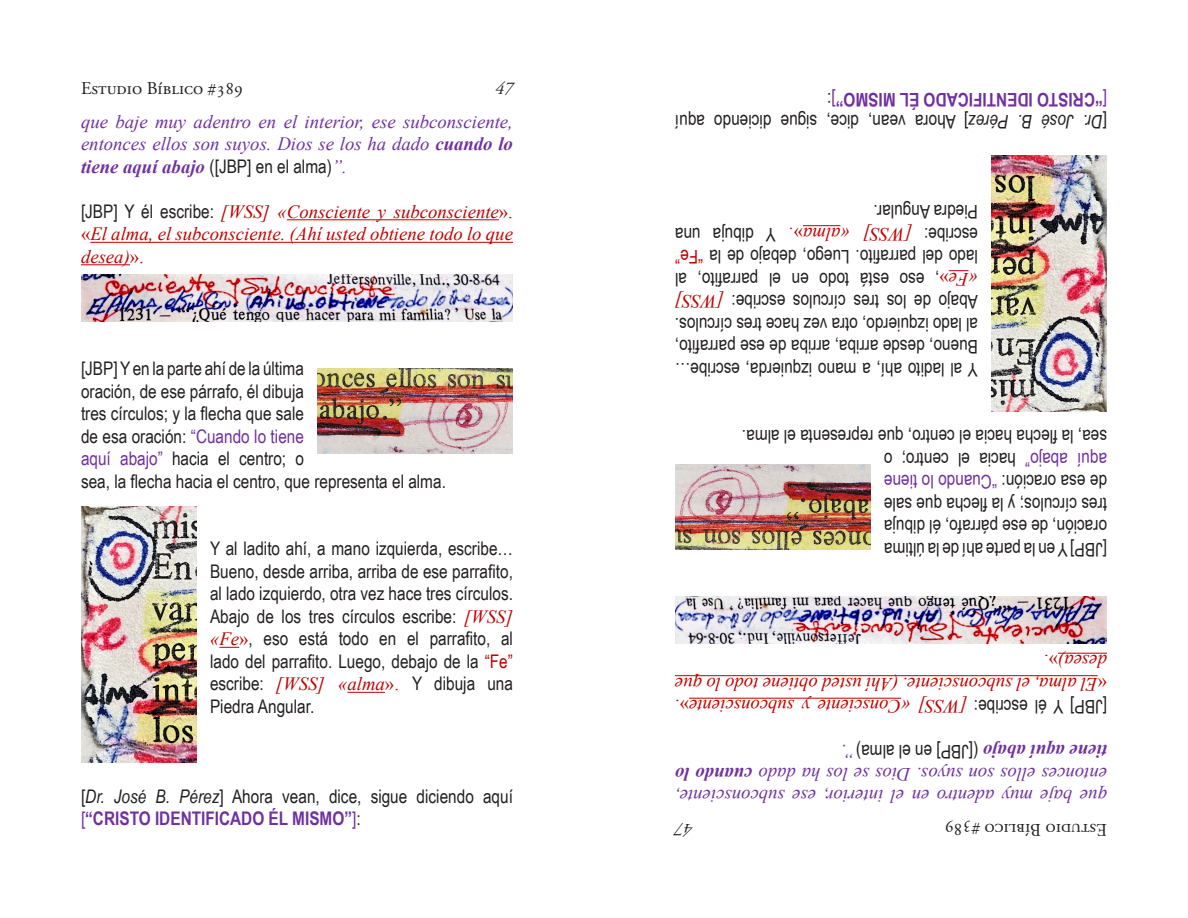
<style>
.page{position:relative;width:1188px;height:918px;background:#fff}
.page>*{position:absolute;margin:0;border:0;box-sizing:border-box;transform-origin:0 0}
.t1{font:18.75px/22.5px "Arial Narrow";color:#231f20}
.t2{font:italic 18.75px/22.5px "Times New Roman";color:#c00000;text-align:justify}
.t3{font:italic 18.75px/22.5px "Times New Roman";color:#7030a0}
.t4{font:18.75px "Arial Narrow";color:#7030a0}
.t5{font:18px "Adobe Garamond Pro";color:#231f20}
.t6{font:italic 18px "Adobe Garamond Pro";color:#231f20}
.s1{font-weight:700}
.s2{font-family:"Times New Roman";font-weight:700;font-style:italic;color:#7030a0}
.s3{font-family:"Times New Roman";font-style:italic;color:#7030a0}
.s4{font-family:"Arial Narrow";font-style:normal;color:#231f20}
.s5{font-style:normal}
.s6{color:#7030a0}
.s7{font-family:"Times New Roman";font-style:italic;color:#c00000}
.s8{font-family:"Times New Roman";color:#c00000}
.s9{color:#c00000}
.s10{font-style:italic}
.s11{font-weight:700;color:#7030a0}
</style>
<div class="page">
<hr style="left:287px;top:220px;width:212px;height:1px;background:#c00000">
<hr style="left:90px;top:242px;width:423px;height:1px;background:#c00000">
<hr style="left:81px;top:265px;width:49px;height:1px;background:#c00000">
<svg style="left:219px;top:647px;width:20px;height:1px"></svg>
<hr style="left:347px;top:692px;width:38px;height:1px;background:#c00000">
<img style="left:81px;top:275px;width:432px;height:47px">
<img style="left:318px;top:368px;width:195px;height:86px">
<img style="left:82px;top:507px;width:115px;height:256px">
<hr style="left:689px;top:698px;width:212px;height:1px;background:#c00000">
<hr style="left:675px;top:675px;width:423px;height:1px;background:#c00000">
<hr style="left:1058px;top:653px;width:49px;height:1px;background:#c00000">
<svg style="left:949px;top:270px;width:20px;height:1px"></svg>
<hr style="left:803px;top:225px;width:38px;height:1px;background:#c00000">
<img style="left:675px;top:596px;width:432px;height:47px">
<img style="left:675px;top:464px;width:195px;height:86px">
<img style="left:991px;top:155px;width:115px;height:256px">
<p class="t5" style="left:81px;top:78px;width:164px">Estudio Bíblico #389</p>
<p class="t6" style="left:495px;top:78px;width:19px">47</p>
<p class="t3" style="left:81px;top:110px;width:434px">que baje muy adentro en el interior, ese subconsciente, entonces ellos son suyos. Dios se los ha dado <span class="s1">cuando lo</span></p>
<p class="t1" style="left:81px;top:154px;width:267px"><span class="s2">tiene aquí abajo</span> ([JBP] en el alma)<span class="s3">”.</span></p>
<p class="t2" style="left:81px;top:200px;width:433px"><span class="s4">[JBP] Y él escribe:</span> [WSS] «Consciente y subconsciente<span class="s5">». «</span>El alma, el subconsciente. (Ahí usted obtiene todo lo que desea)<span class="s5">».</span></p>
<p class="t1" style="left:81px;top:357px;width:366px">[JBP] Y en la parte ahí de la última<br>oración, de ese párrafo, él dibuja<br>tres círculos; y la flecha que sale<br>de esa oración: <span class="s6">“Cuando lo tiene<br>aquí abajo”</span> hacia el centro; o<br>sea, la flecha hacia el centro, que representa el alma.</p>
<p class="t1" style="left:210px;top:537px;width:304px;text-align:justify">Y al ladito ahí, a mano izquierda, escribe… Bueno, desde arriba, arriba de ese parrafito, al lado izquierdo, otra vez hace tres círculos.<br>Abajo de los tres círculos escribe: <span class="s7">[WSS] «Fe</span><span class="s8">»</span>, eso está todo en el parrafito, al lado del parrafito. Luego, debajo de la <span class="s9">“Fe” </span>escribe: <span class="s7">[WSS] «alma</span><span class="s8">».</span> Y dibuja una Piedra Angular.</p>
<p class="t1" style="left:81px;top:784px;width:433px">[<span class="s10">Dr. José B. Pérez</span>] Ahora vean, dice, sigue diciendo aquí <span class="s6">[</span><span class="s11">“CRISTO IDENTIFICADO ÉL MISMO”</span><span class="s6">]</span>:</p>
<p class="t1" style="left:1107px;top:134px;width:433px;rotate:-180deg">[<span class="s10">Dr. José B. Pérez</span>] Ahora vean, dice, sigue diciendo aquí <span class="s6">[</span><span class="s11">“CRISTO IDENTIFICADO ÉL MISMO”</span> :<span class="s6">]</span></p>
<p class="t1" style="left:978px;top:246px;width:106px;rotate:-180deg">escribe:<br>Piedra Angular.</p>
<p class="t1" style="left:978px;top:381px;width:304px;text-align:right;rotate:-180deg">Y al ladito ahí, a mano izquierda, escribe… Bueno, desde arriba, arriba de ese parrafito, al lado izquierdo, otra vez hace tres círculos.<br>Abajo de los tres círculos escribe: <span class="s7">[WSS] «Fe</span><span class="s8">»</span>, eso está todo en el parrafito, al lado del parrafito. Luego, debajo de la <span class="s9">“Fe” </span>Y dibuja una</p>
<p class="t2" style="left:912px;top:246px;width:125px;rotate:-180deg">[WSS] «alma<span class="s5">».</span></p>
<p class="t1" style="left:1107px;top:449px;width:366px;rotate:-180deg">sea, la flecha hacia el centro, que representa el alma.</p>
<p class="t4" style="left:1107px;top:473px;width:83px;rotate:-180deg">aquí abajo”</p>
<p class="t1" style="left:1107px;top:561px;width:225px;text-align:right;rotate:-180deg">[JBP] Y en la parte ahí de la última oración, de ese párrafo, él dibuja tres círculos; y la flecha que sale de esa oración: <span class="s6">“Cuando lo tiene </span>hacia el centro; o</p>
<p class="t2" style="left:1107px;top:718px;width:433px;rotate:-180deg"><span class="s4">[JBP] Y él escribe:</span> [WSS] «Consciente y subconsciente<span class="s5">». «</span>El alma, el subconsciente. (Ahí usted obtiene todo lo que desea)<span class="s5">».</span></p>
<p class="t1" style="left:1107px;top:764px;width:267px;rotate:-180deg"><span class="s2">tiene aquí abajo</span> ([JBP] en el alma)<span class="s3">”.</span></p>
<p class="t3" style="left:1107px;top:808px;width:434px;rotate:-180deg">que baje muy adentro en el interior, ese subconsciente, entonces ellos son suyos. Dios se los ha dado <span class="s1">cuando lo</span></p>
<p class="t6" style="left:693px;top:840px;width:19px;rotate:-180deg">47</p>
<p class="t5" style="left:1107px;top:840px;width:164px;rotate:-180deg">Estudio Bíblico #389</p>
</div>
